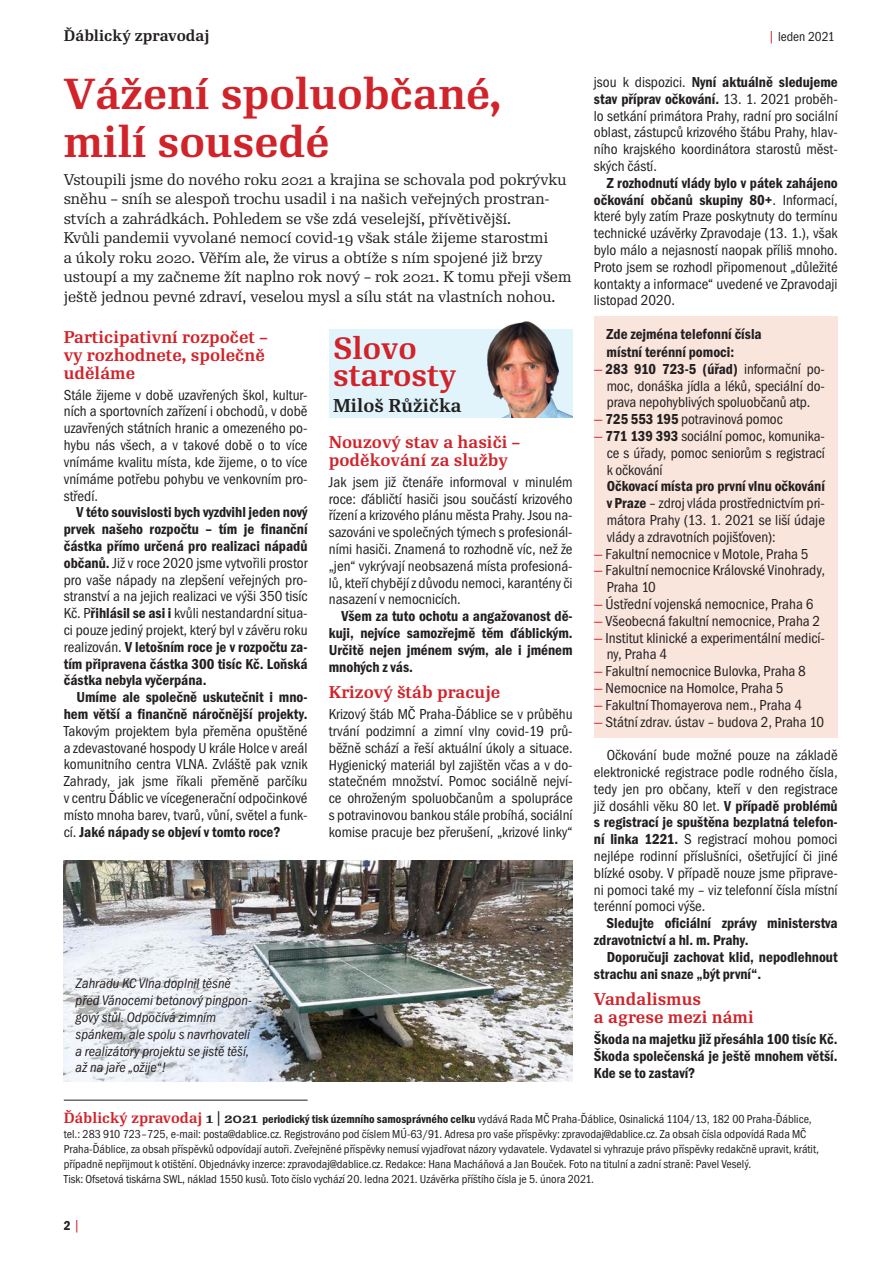
<style>
.page{position:relative;width:893px;height:1263px;background:#fff}
.page>*{position:absolute;margin:0;border:0;box-sizing:border-box;transform-origin:0 0}
.titulek{font:700 42px/48px "Re Public Std";color:#d1232a}
.titulek-2{font:700 30px/27px "Re Public Std";color:#d1232a}
.t1{font:700 18px "Re Public Std";color:#231f20}
.mezitit{font:700 16.5px/18px "Re Public Std";color:#d1232a}
.chleba{font:15px/16.8px "Franklin Got Itc TOT Boo Con";color:#231f20;text-align:justify}
.t2{font:15px/16.8px "Franklin Got Itc TOT Dem Con";color:#231f20;text-align:justify}
.perex{font:15px/19.5px "Re Public Std";color:#231f20}
.chleba-2{font:700 15px "Re Public Std";color:#231f20}
.popisek{font:14.25px/16.8px "Franklin Got Itc TOT Boo Con Ita";color:#231f20}
.chleba-3{font:13.5px "Franklin Got Itc TOT Boo Con";color:#231f20}
.chleba-4{font:13.5px "Franklin Got Itc TOT Dem Con";color:#231f20}
.chleba-5{font:12px/15px "Franklin Got Itc TOT Boo Con";color:#231f20}
.s1{font-size:15px;color:#d1232a}
.s2{font-family:"Franklin Got Itc TOT Boo Con"}
.s3{font-family:"Franklin Got Itc TOT Dem Con"}
.s4{color:#d1232a}
.s5{font-family:"Re Public Std";font-weight:700;font-size:14.25px;color:#d1232a}
.s6{font-family:"Re Public Std";font-weight:700;font-size:14.25px}
.s7{font-family:"Franklin Got Itc TOT Boo Con";font-size:15px;color:#d1232a}
</style>
<div class="page">
<div style="left:594px;top:317px;width:244px;height:421px;background:#f9e5dc"></div>
<hr style="left:64px;top:1100px;width:244px;height:1px;background:#231f20">
<div style="left:329px;top:330px;width:244px;height:88px;background:#e1f4fc"></div>
<img style="left:481px;top:321px;width:92px;height:97px">
<img style="left:64px;top:861px;width:509px;height:220px">
<p class="chleba-2" style="left:64px;top:26px;width:147px">Ďáblický zpravodaj</p>
<p class="chleba-3" style="left:768px;top:29px;width:69px"><span class="s1">|</span> leden 2021</p>
<p class="titulek" style="left:64px;top:70px;width:440px">Vážení spoluobčané, milí sousedé</p>
<p class="perex" style="left:64px;top:170px;width:509px">Vstoupili jsme do nového roku 2021 a krajina se schovala pod pokrývku sněhu – sníh se alespoň trochu usadil i na našich veřejných prostran&shy;stvích a zahrádkách. Pohledem se vše zdá veselejší, přívětivější.<br>Kvůli pandemii vyvolané nemocí covid-19 však stále žijeme starostmi<br>a úkoly roku 2020. Věřím ale, že virus a obtíže s ním spojené již brzy ustoupí a my začneme žít naplno rok nový – rok 2021. K tomu přeji všem ještě jednou pevné zdraví, veselou mysl a sílu stát na vlastních nohou.</p>
<p class="mezitit" style="left:64px;top:328px;width:206px">Participativní rozpočet – vy rozhodnete, společně uděláme</p>
<p class="chleba" style="left:64px;top:386px;width:245px">Stále žijeme v době uzavřených škol, kultur&shy;ních a sportovních zařízení i obchodů, v době uzavřených státních hranic a omezeného po&shy;hybu nás všech, a v takové době o to více vnímáme kvalitu místa, kde žijeme, o to více vnímáme potřebu pohybu ve venkovním pro&shy;středí.</p>
<p class="t2" style="left:64px;top:504px;width:245px;text-indent:13px">V této souvislosti bych vyzdvihl jeden nový prvek našeho rozpočtu – tím je finanční částka přímo určená pro realizaci nápadů občanů. <span class="s2">Již v roce 2020 jsme vytvořili prostor pro vaše nápady na zlepšení veřejných pro&shy;stranství a na jejich realizaci ve výši 350 tisíc Kč. P</span>řihlásil se asi i <span class="s2">kvůli nestandardní situa&shy;ci pouze jediný projekt, který byl v závěru roku realizován.</span> V letošním roce je v rozpočtu za&shy;tím připravena částka 300 tisíc Kč. Loňská částka nebyla vyčerpána.</p>
<p class="chleba" style="left:64px;top:689px;width:245px;text-indent:13px"><span class="s3">Umíme ale společně uskutečnit i mno&shy;hem větší a finančně náročnější projekty.<br></span>Takovým projektem byla přeměna opuštěné a zdevastované hospody U krále Holce v areál komunitního centra VLNA. Zvláště pak vznik Zahrady, jak jsme říkali přeměně parčíku v centru Ďáblic ve vícegenerační odpočinkové místo mnoha barev, tvarů, vůní, světel a funk&shy;cí. <span class="s3">Jaké nápady se objeví v tomto roce?</span></p>
<p class="titulek-2" style="left:333px;top:335px;width:125px">Slovo starosty</p>
<p class="t1" style="left:333px;top:394px;width:130px">Miloš Růžička</p>
<p class="mezitit" style="left:329px;top:433px;width:193px">Nouzový stav a hasiči – poděkování za služby</p>
<p class="chleba" style="left:329px;top:473px;width:245px">Jak jsem již čtenáře informoval v minulém roce: ďábličtí hasiči jsou součástí krizového řízení a krizového plánu města Prahy. Jsou na&shy;sazováni ve společných týmech s profesionál&shy;ními hasiči. Znamená to rozhodně víc, než že „jen“ vykrývají neobsazená místa profesioná&shy;lů, kteří chybějí z důvodu nemoci, karantény či nasazení v nemocnicích.</p>
<p class="t2" style="left:329px;top:608px;width:245px;text-indent:13px">Všem za tuto ochotu a angažovanost dě&shy;kuji, nejvíce samozřejmě těm ďáblickým.<br>Určitě nejen jménem svým, ale i jménem mnohých z vás.</p>
<p class="mezitit" style="left:329px;top:683px;width:173px">Krizový štáb pracuje</p>
<p class="chleba" style="left:329px;top:706px;width:245px">Krizový štáb MČ Praha-Ďáblice se v průběhu trvání podzimní a zimní vlny covid-19 prů&shy;běžně schází a řeší aktuální úkoly a situace.<br>Hygienický materiál byl zajištěn včas a v do&shy;statečném množství. Pomoc sociálně nejví&shy;ce ohroženým spoluobčanům a spolupráce s potravinovou bankou stále probíhá, sociální komise pracuje bez přerušení, „krizové linky“</p>
<p class="popisek" style="left:76px;top:975px;width:178px">Zahradu KC Vlna doplnil těsně před Vánocemi betonový pingpon&shy;gový stůl. Odpočívá zimním spánkem, ale spolu s navrhovateli a realizátory projektu se jistě těší, až na jaře „ožije“!</p>
<p class="chleba" style="left:594px;top:74px;width:245px">jsou k dispozici. <span class="s3">Nyní aktuálně sledujeme stav příprav očkování.</span> 13. 1. 2021 proběh&shy;lo setkání primátora Prahy, radní pro sociální oblast, zástupců krizového štábu Prahy, hlav&shy;ního krajského koordinátora starostů měst&shy;ských částí.</p>
<p class="chleba" style="left:594px;top:175px;width:245px;text-indent:13px"><span class="s3">Z rozhodnutí vlády bylo v pátek zahájeno očkování občanů skupiny 80+</span>. Informací, které byly zatím Praze poskytnuty do termínu technické uzávěrky Zpravodaje (13. 1.), však bylo málo a nejasností naopak příliš mnoho.<br>Proto jsem se rozhodl připomenout „důležité kontakty a informace“ uvedené ve Zpravodaji listopad 2020.</p>
<p class="t2" style="left:607px;top:325px;width:157px;line-height:18px">Zde zejména telefonní čísla místní terénní pomoci:</p>
<p class="chleba" style="left:607px;top:361px;width:220px;text-indent:-13px"><span class="s4">—</span> <span class="s3">283 910 723-5 (úřad)</span> informační po&shy;moc, donáška jídla a léků, speciální do&shy;prava nepohyblivých spoluobčanů atp.</p>
<p class="chleba" style="left:594px;top:411px;width:190px"><span class="s4">—</span> <span class="s3">725 553 195</span> potravinová pomoc</p>
<p class="chleba" style="left:607px;top:428px;width:220px;text-indent:-13px"><span class="s4">—</span> <span class="s3">771 139 393</span> sociální pomoc, komunika&shy;ce s úřady, pomoc seniorům s registrací k očkování</p>
<p class="chleba" style="left:607px;top:478px;width:220px"><span class="s3">Očkovací místa pro první vlnu očkování v Praze</span> – zdroj vláda prostřednictvím pri&shy;mátora Prahy (13. 1. 2021 se liší údaje vlády a zdravotních pojišťoven):</p>
<p class="chleba" style="left:594px;top:545px;width:216px"><span class="s4">—</span> Fakultní nemocnice v Motole, Praha 5</p>
<p class="chleba" style="left:607px;top:562px;width:220px;text-indent:-13px"><span class="s4">—</span> Fakultní nemocnice Královské Vinohrady,<br>Praha 10</p>
<p class="chleba" style="left:594px;top:596px;width:221px"><span class="s4">—</span> Ústřední vojenská nemocnice, Praha 6</p>
<p class="chleba" style="left:594px;top:613px;width:228px"><span class="s4">—</span> Všeobecná fakultní nemocnice, Praha 2</p>
<p class="chleba" style="left:607px;top:629px;width:220px;text-indent:-13px"><span class="s4">—</span> Institut klinické a experimentální medicí&shy;ny, Praha 4</p>
<p class="chleba" style="left:594px;top:663px;width:214px"><span class="s4">—</span> Fakultní nemocnice Bulovka, Praha 8</p>
<p class="chleba" style="left:594px;top:680px;width:191px"><span class="s4">—</span> Nemocnice na Homolce, Praha 5</p>
<p class="chleba" style="left:594px;top:697px;width:210px"><span class="s4">—</span> Fakultní Thomayerova nem., Praha 4</p>
<p class="chleba" style="left:594px;top:713px;width:232px"><span class="s4">—</span> Státní zdrav. ústav – budova 2, Praha 10</p>
<p class="chleba" style="left:594px;top:747px;width:245px;text-indent:13px">Očkování bude možné pouze na základě elektronické registrace podle rodného čísla, tedy jen pro občany, kteří v den registrace již dosáhli věku 80 let. <span class="s3">V případě problémů s registrací je spuštěna bezplatná telefon&shy;ní linka 1221.</span> S registrací mohou pomoci nejlépe rodinní příslušníci, ošetřující či jiné blízké osoby. V případě nouze jsme připrave&shy;ni pomoci také my – viz telefonní čísla místní terénní pomoci výše.</p>
<p class="t2" style="left:594px;top:915px;width:245px;text-indent:13px">Sledujte oficiální zprávy ministerstva zdravotnictví a hl. m. Prahy.</p>
<p class="t2" style="left:594px;top:948px;width:245px;text-indent:13px">Doporučuji zachovat klid, nepodlehnout strachu ani snaze „být první“.</p>
<p class="mezitit" style="left:594px;top:990px;width:161px">Vandalismus<br>a agrese mezi námi</p>
<p class="t2" style="left:594px;top:1031px;width:245px">Škoda na majetku již přesáhla 100 tisíc Kč.<br>Škoda společenská je ještě mnohem větší.<br>Kde se to zastaví?</p>
<p class="chleba-5" style="left:64px;top:1111px;width:757px"><span class="s5">Ďáblický zpravodaj</span> <span class="s6">1 | 2021</span> <span class="s3">periodický tisk územního samosprávného celku</span> vydává Rada MČ Praha-Ďáblice, Osinalická 1104/13, 182 00 Praha-Ďáblice, tel.: 283 910 723–725, e-mail: posta@dablice.cz. Registrováno pod číslem MÚ-63/91. Adresa pro vaše příspěvky: zpravodaj@dablice.cz. Za obsah čísla odpovídá Rada MČ Praha-Ďáblice, za obsah příspěvků odpovídají autoři. Zveřejněné příspěvky nemusí vyjadřovat názory vydavatele. Vydavatel si vyhrazuje právo příspěvky redakčně upravit, krátit, případně nepřijmout k otištění. Objednávky inzerce: zpravodaj@dablice.cz. Redakce: Hana Macháňová a Jan Bouček. Foto na titulní a zadní straně: Pavel Veselý.<br>Tisk: Ofsetová tiskárna SWL, náklad 1550 kusů. Toto číslo vychází 20. ledna 2021. Uzávěrka příštího čísla je 5. února 2021.</p>
<p class="chleba-4" style="left:64px;top:1218px;width:18px">2 <span class="s7">|</span></p>
</div>
